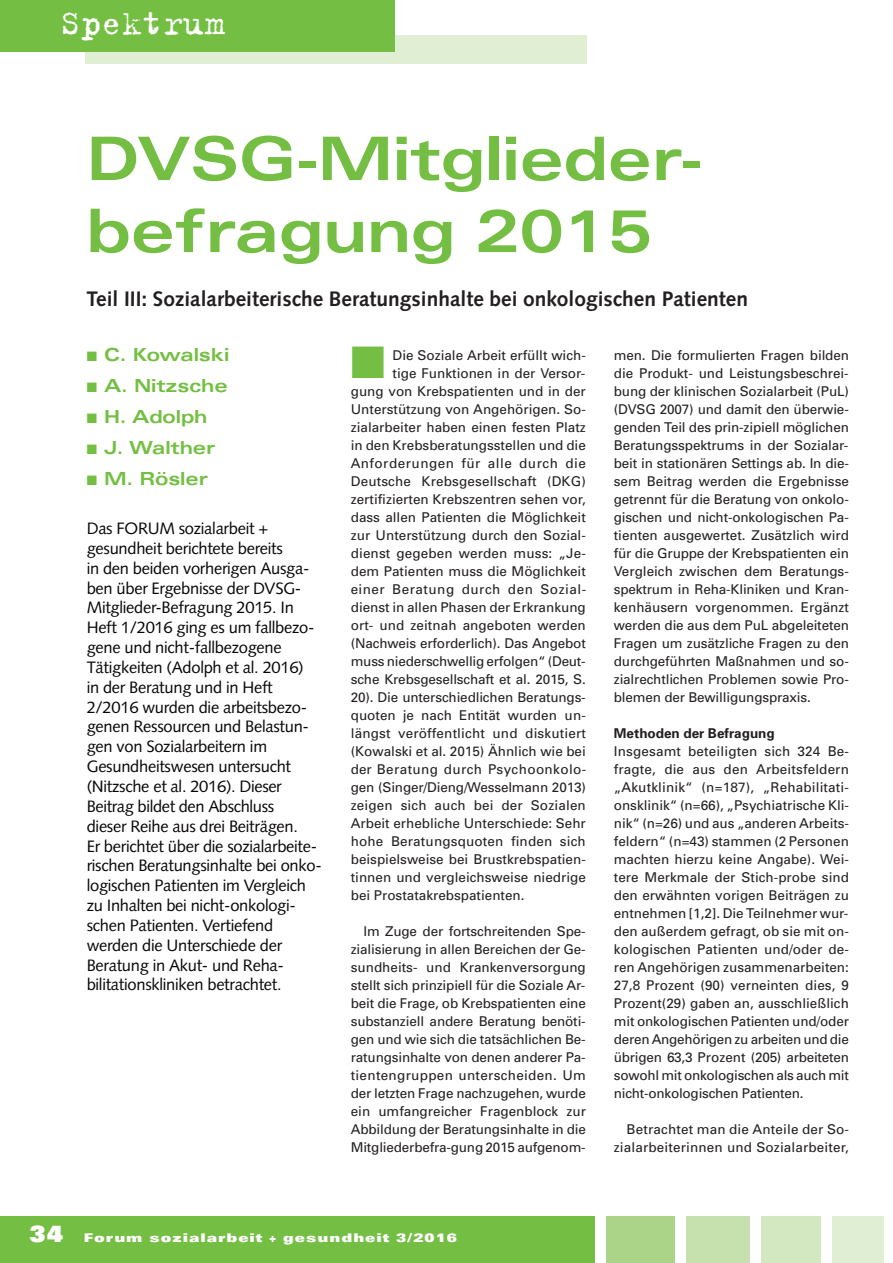
<style>
.page{position:relative;width:893px;height:1263px;background:#fff}
.page>*{position:absolute;margin:0;border:0;box-sizing:border-box;transform-origin:0 0}
.t1{font:700 expanded 60px/72px "Univers";letter-spacing:-.005em;color:#74bf43}
.t2{font:37.5px "Trixie";color:#fff}
.t3{font:700 21px "Syntax";color:#231f20}
.t4{font:700 expanded 18px "Univers";letter-spacing:-.005em;color:#74bf43}
.t5{font:16.5px/19.8px "Syntax";letter-spacing:-.015em;color:#070504}
.t6{font:13.5px/18px "Univers";color:#231f20;text-align:justify}
.t7{font:13.5px "Univers";letter-spacing:.04em;color:#231f20}
.t8{font:13.5px "Univers";letter-spacing:.03em;color:#231f20}
.t9{font:700 13.5px "Univers";color:#231f20}
.t10{font:900 expanded 12px "Univers";letter-spacing:.085em;color:#fff}
.s1{color:#74bf43}
.s2{font-stretch:normal;font-size:22.5px}
</style>
<div class="page">
<div style="left:0;top:1216px;width:595px;height:47px;background:#74bf43"></div>
<div style="left:606px;top:1216px;width:68px;height:47px;background:#abd489"></div>
<div style="left:686px;top:1216px;width:64px;height:47px;background:#c6e1ae"></div>
<div style="left:761px;top:1216px;width:60px;height:47px;background:#d3e8c0"></div>
<div style="left:833px;top:1216px;width:51px;height:47px;background:#e0eed4"></div>
<div style="left:85px;top:35px;width:502px;height:29px;background:#e0eed4"></div>
<div style="left:0;top:0;width:395px;height:51px;background:#74bf43"></div>
<h2 class="t2" style="left:60px;top:0;width:166px">Spektrum</h2>
<h1 class="t1" style="left:87px;top:128px;width:618px">DVSG-Mitglieder&shy;befragung 2015</h1>
<h3 class="t3" style="left:87px;top:290px;width:663px">Teil III: Sozialarbeiterische Beratungsinhalte bei onkologischen Patienten</h3>
<h3 class="t4" style="left:87px;top:348px;width:144px">■ C. Kowalski</h3>
<h3 class="t4" style="left:87px;top:379px;width:143px">■ A. Nitzsche</h3>
<h3 class="t4" style="left:87px;top:410px;width:122px">■ H. Adolph</h3>
<h3 class="t4" style="left:87px;top:441px;width:130px">■ J. Walther</h3>
<h3 class="t4" style="left:87px;top:472px;width:123px">■ M. Rösler</h3>
<p class="t5" style="left:87px;top:520px;width:237px">Das FORUM sozialarbeit + gesundheit berichtete bereits<br>in den beiden vorherigen Ausga&shy;ben über Ergebnisse der DVSG-<br>Mitglieder-Befragung 2015. In<br>Heft 1/2016 ging es um fallbezo&shy;gene und nicht-fallbezogene<br>Tätigkeiten (Adolph et al. 2016)<br>in der Beratung und in Heft<br>2/2016 wurden die arbeitsbezo&shy;genen Ressourcen und Belastun&shy;gen von Sozialarbeitern im<br>Gesundheitswesen untersucht (Nitzsche et al. 2016). Dieser<br>Beitrag bildet den Abschluss<br>dieser Reihe aus drei Beiträgen.<br>Er berichtet über die sozialarbeite&shy;rischen Beratungsinhalte bei onko&shy;logischen Patienten im Vergleich zu Inhalten bei nicht-onkologi&shy;schen Patienten. Vertiefend werden die Unterschiede der<br>Beratung in Akut- und Reha&shy;bilitationskliniken betrachtet.</p>
<p class="t6" style="left:351px;top:347px;width:237px"><span class="s1">■</span> Die Soziale Arbeit erfüllt wich-</p>
<p class="t6" style="left:393px;top:365px;width:194px">tige Funktionen in der Versor-</p>
<p class="t6" style="left:351px;top:383px;width:237px">gung von Krebspatienten und in der</p>
<p class="t6" style="left:351px;top:401px;width:237px">Unterstützung von Angehörigen. So-</p>
<p class="t6" style="left:351px;top:419px;width:237px">zialarbeiter haben einen festen Platz</p>
<p class="t6" style="left:351px;top:437px;width:237px">in den Krebsberatungsstellen und die</p>
<p class="t7" style="left:351px;top:458px;width:237px">Anforderungen für alle durch die</p>
<p class="t6" style="left:351px;top:473px;width:237px">Deutsche Krebsgesellschaft (DKG)</p>
<p class="t6" style="left:351px;top:491px;width:237px">zertifizierten Krebszentren sehen vor,</p>
<p class="t6" style="left:351px;top:509px;width:237px">dass allen Patienten die Möglichkeit</p>
<p class="t6" style="left:351px;top:527px;width:237px">zur Unterstützung durch den Sozial-</p>
<p class="t6" style="left:351px;top:545px;width:237px">dienst gegeben werden muss: „Je-</p>
<p class="t6" style="left:351px;top:563px;width:237px">dem Patienten muss die Möglichkeit</p>
<p class="t7" style="left:351px;top:584px;width:237px">einer Beratung durch den Sozial-</p>
<p class="t6" style="left:351px;top:599px;width:237px">dienst in allen Phasen der Erkrankung</p>
<p class="t6" style="left:351px;top:617px;width:237px">ort- und zeitnah angeboten werden</p>
<p class="t6" style="left:351px;top:635px;width:237px">(Nachweis erforderlich). Das Angebot</p>
<p class="t6" style="left:351px;top:653px;width:236px">muss niederschwellig erfolgen“ (Deut-</p>
<p class="t6" style="left:351px;top:671px;width:237px">sche Krebsgesellschaft et al. 2015, S.</p>
<p class="t6" style="left:351px;top:689px;width:236px">20). Die unterschiedlichen Beratungs-</p>
<p class="t6" style="left:351px;top:707px;width:237px">quoten je nach Entität wurden un-</p>
<p class="t6" style="left:351px;top:725px;width:237px">längst veröffentlicht und diskutiert</p>
<p class="t6" style="left:351px;top:743px;width:237px">(Kowalski et al. 2015) Ähnlich wie bei</p>
<p class="t8" style="left:351px;top:764px;width:237px">der Beratung durch Psychoonkolo-</p>
<p class="t6" style="left:351px;top:779px;width:237px">gen (Singer/Dieng/Wesselmann 2013)</p>
<p class="t6" style="left:351px;top:797px;width:237px">zeigen sich auch bei der Sozialen</p>
<p class="t6" style="left:351px;top:815px;width:237px">Arbeit erhebliche Unterschiede: Sehr</p>
<p class="t6" style="left:351px;top:833px;width:237px">hohe Beratungsquoten finden sich</p>
<p class="t6" style="left:351px;top:851px;width:237px">beispielsweise bei Brustkrebspatien-</p>
<p class="t6" style="left:351px;top:869px;width:237px">tinnen und vergleichsweise niedrige</p>
<p class="t6" style="left:351px;top:887px;width:175px">bei Prostatakrebspatienten.</p>
<p class="t6" style="left:351px;top:923px;width:237px;text-indent:13px">Im Zuge der fortschreitenden Spe&shy;zialisierung in allen Bereichen der Ge&shy;sundheits- und Krankenversorgung stellt sich prinzipiell für die Soziale Ar&shy;beit die Frage, ob Krebspatienten eine substanziell andere Beratung benöti&shy;gen und wie sich die tatsächlichen Be&shy;ratungsinhalte von denen anderer Pa&shy;tientengruppen unterscheiden. Um der letzten Frage nachzugehen, wurde ein umfangreicher Fragenblock zur Abbildung der Beratungsinhalte in die Mitgliederbefra-gung 2015 aufgenom-</p>
<p class="t10" style="left:30px;top:1233px;width:428px"><span class="s2">34</span> Forum sozialarbeit + gesundheit 3/2016</p>
<p class="t6" style="left:614px;top:347px;width:237px">men. Die formulierten Fragen bilden die Produkt- und Leistungsbeschrei&shy;bung der klinischen Sozialarbeit (PuL) (DVSG 2007) und damit den überwie&shy;genden Teil des prin-zipiell möglichen Beratungsspektrums in der Sozialar&shy;beit in stationären Settings ab. In die&shy;sem Beitrag werden die Ergebnisse getrennt für die Beratung von onkolo&shy;gischen und nicht-onkologischen Pa&shy;tienten ausgewertet. Zusätzlich wird für die Gruppe der Krebspatienten ein Vergleich zwischen dem Beratungs&shy;spektrum in Reha-Kliniken und Kran&shy;kenhäusern vorgenommen. Ergänzt werden die aus dem PuL abgeleiteten Fragen um zusätzliche Fragen zu den durchgeführten Maßnahmen und so&shy;zialrechtlichen Problemen sowie Pro&shy;blemen der Bewilligungspraxis.</p>
<p class="t9" style="left:614px;top:728px;width:162px">Methoden der Befragung</p>
<p class="t6" style="left:614px;top:743px;width:237px">Insgesamt beteiligten sich 324 Be&shy;fragte, die aus den Arbeitsfeldern „Akutklinik“ (n=187), „Rehabilitati&shy;onsklinik“ (n=66), „Psychiatrische Kli&shy;nik“ (n=26) und aus „anderen Arbeits&shy;feldern“ (n=43) stammen (2 Personen machten hierzu keine Angabe). Wei&shy;tere Merkmale der Stich-probe sind den erwähnten vorigen Beiträgen zu entnehmen [1,2]. Die Teilnehmer wur&shy;den außerdem gefragt, ob sie mit on&shy;kologischen Patienten und/oder de&shy;ren Angehörigen zusammenarbeiten:<br>27,8 Prozent (90) verneinten dies, 9<br>Prozent(29) gaben an, ausschließlich mit onkologischen Patienten und/oder deren Angehörigen zu arbeiten und die übrigen 63,3 Prozent (205) arbeiteten sowohl mit onkologischen als auch mit nicht-onkologischen Patienten.</p>
<p class="t6" style="left:614px;top:1121px;width:237px;text-align:right">Betrachtet man die Anteile der So&shy;zialarbeiterinnen und Sozialarbeiter,</p>
</div>
